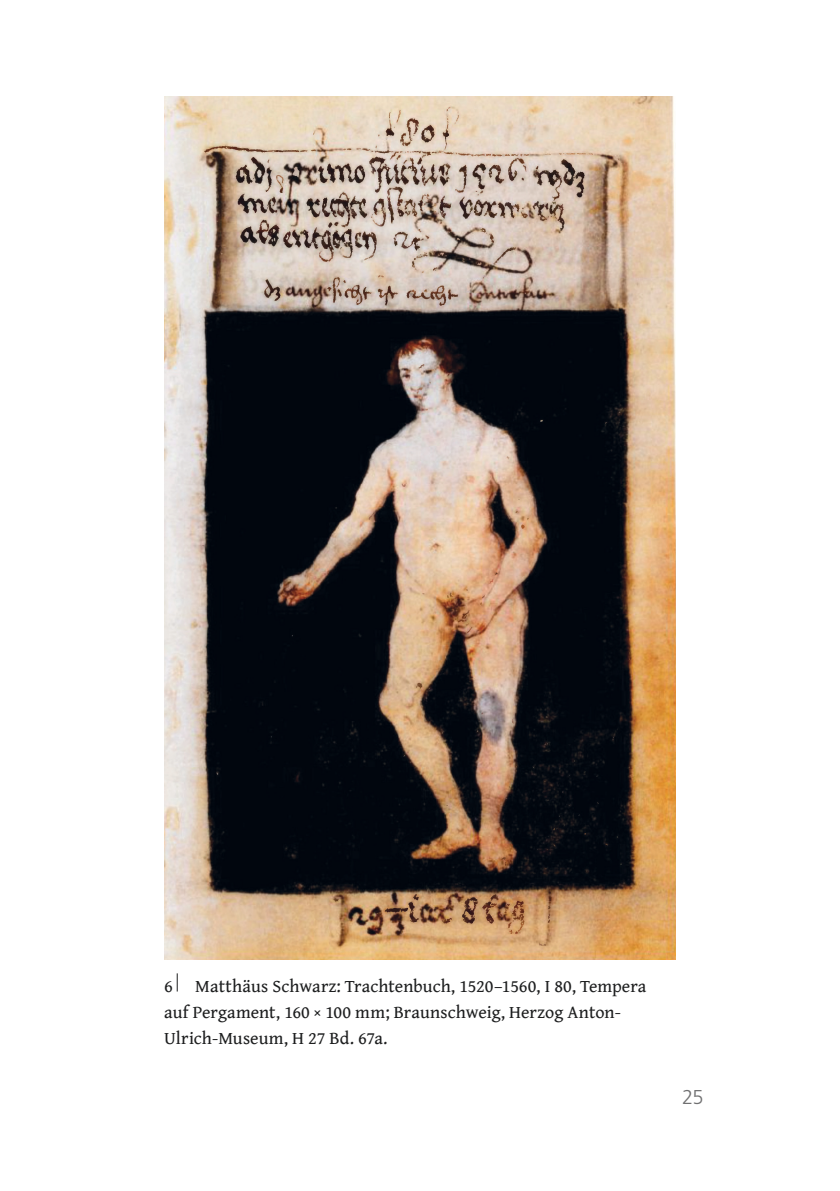
<style>
.page{position:relative;width:840px;height:1191px;background:#fff}
.page>*{position:absolute;margin:0;border:0;box-sizing:border-box;transform-origin:0 0}
.t1{font:20px "Frutiger LT Pro Light 2";color:#707071}
.t2{font:18px "Gentium Book Plus";color:#1d1e1f}
.t3{font:18px "Gentium Book Plus 2";color:#1d1e1f}
.s1{font-family:"Gentium Book Plus 2"}
</style>
<div class="page">
<svg style="left:177px;top:973px;width:1px;height:18px"></svg>
<img style="left:164px;top:96px;width:511px;height:864px">
<p class="t2" style="left:164px;top:968px;width:483px"><span class="s1">6</span> Matthäus Schwarz: Trachtenbuch, 1520–1560, I 80, Tempera</p>
<p class="t3" style="left:164px;top:994px;width:458px">auf Pergament, 160 × 100 mm; Braunschweig, Herzog Anton-</p>
<p class="t2" style="left:164px;top:1020px;width:225px">Ulrich-Museum, H 27 Bd. 67a.</p>
<p class="t1" style="left:681px;top:1085px;width:23px">25</p>
</div>
